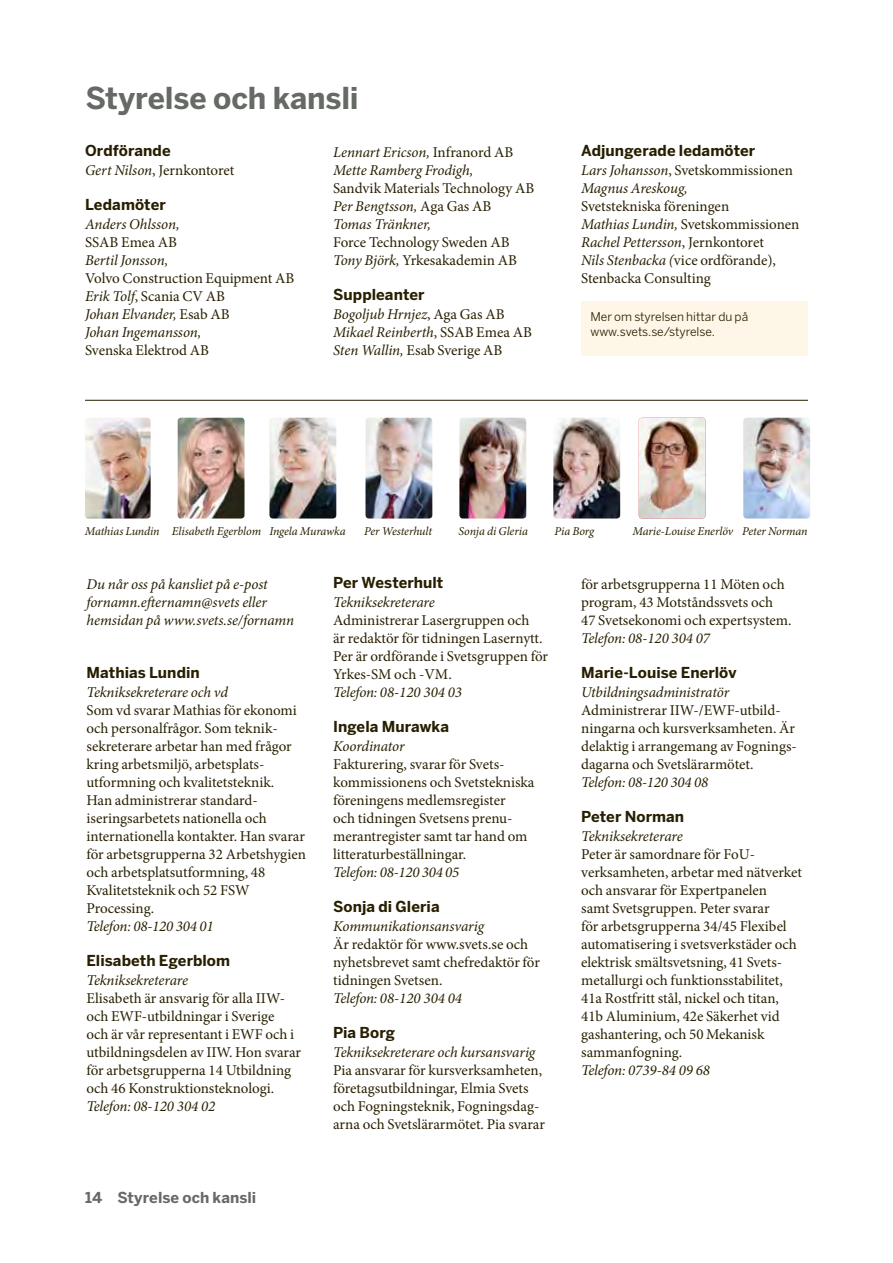
<style>
.page{position:relative;width:893px;height:1263px;background:#fff}
.page>*{position:absolute;margin:0;border:0;box-sizing:border-box;transform-origin:0 0}
.t1{font:700 30px "Benton Sans";letter-spacing:-.005em;color:#666a65}
.t2{font:15px/18px "Minion Pro";color:#281f00}
.t3{font:italic 15px/18px "Minion Pro";letter-spacing:-.01em;color:#281f00}
.t4{font:700 15px "Benton Sans";letter-spacing:.005em;color:#281f00}
.t5{font:700 15px "Benton Sans";letter-spacing:.005em;color:#666a65}
.t6{font:italic 12px "Minion Pro";letter-spacing:-.01em;color:#281f00}
.t7{font:12px/15px "Benton Sans";color:#281f00}
.s1{font-style:italic}
.s2{font-style:normal}
</style>
<div class="page">
<div style="left:581px;top:301px;width:227px;height:54px;background:#fef7e7"></div>
<img style="left:178px;top:418px;width:67px;height:100px">
<img style="left:85px;top:418px;width:66px;height:100px">
<img style="left:269px;top:418px;width:67px;height:100px">
<img style="left:639px;top:418px;width:67px;height:100px">
<img style="left:743px;top:418px;width:67px;height:100px">
<img style="left:365px;top:418px;width:67px;height:100px">
<img style="left:459px;top:418px;width:67px;height:100px">
<img style="left:553px;top:418px;width:67px;height:100px">
<hr style="left:85px;top:400px;width:723px;height:1px;background:#281f00">
<h1 class="t1" style="left:85px;top:80px;width:275px">Styrelse och kansli</h1>
<p class="t4" style="left:85px;top:141px;width:87px">Ordförande</p>
<p class="t2" style="left:85px;top:161px;width:151px"><span class="s1">Gert Nilson</span>, Jernkontoret</p>
<p class="t4" style="left:85px;top:195px;width:82px">Ledamöter</p>
<p class="t3" style="left:85px;top:215px;width:96px">Anders Ohlsson,</p>
<p class="t2" style="left:85px;top:233px;width:93px">SSAB Emea AB</p>
<p class="t3" style="left:85px;top:251px;width:85px">Bertil Jonsson,</p>
<p class="t2" style="left:85px;top:269px;width:211px">Volvo Construction Equipment AB<br><span class="s1">Erik Tolf</span>, Scania CV AB<br><span class="s1">Johan Elvander,</span> Esab AB<br><span class="s1">Johan Ingemansson,</span></p>
<p class="t2" style="left:85px;top:341px;width:125px">Svenska Elektrod AB</p>
<p class="t3" style="left:333px;top:143px;width:182px">Lennart Ericson, <span class="s2">Infranord AB<br></span>Mette Ramberg Frodigh,</p>
<p class="t2" style="left:333px;top:179px;width:203px">Sandvik Materials Technology AB<br><span class="s1">Per Bengtsson,</span> Aga Gas AB<br><span class="s1">Tomas Tränkner,</span></p>
<p class="t2" style="left:333px;top:233px;width:185px">Force Technology Sweden AB<br><span class="s1">Tony Björk,</span> Yrkesakademin AB</p>
<p class="t4" style="left:333px;top:285px;width:93px">Suppleanter</p>
<p class="t3" style="left:333px;top:305px;width:200px">Bogoljub Hrnjez<span class="s2">, Aga Gas AB<br></span>Mikael Reinberth<span class="s2">, SSAB Emea AB<br></span>Sten Wallin, <span class="s2">Esab Sverige AB</span></p>
<p class="t4" style="left:581px;top:141px;width:176px">Adjungerade ledamöter</p>
<p class="t3" style="left:581px;top:161px;width:213px">Lars Johansson<span class="s2">, Svetskommissionen<br></span>Magnus Areskoug,</p>
<p class="t2" style="left:581px;top:197px;width:220px">Svetstekniska föreningen<br><span class="s1">Mathias Lundin,</span> Svetskommissionen<br><span class="s1">Rachel Pettersson</span>, Jernkontoret<br><span class="s1">Nils Stenbacka (</span>vice ordförande),<br>Stenbacka Consulting</p>
<p class="t7" style="left:590px;top:309px;width:159px">Mer om styrelsen hittar du på www.svets.se/styrelse.</p>
<p class="t6" style="left:85px;top:523px;width:262px">Mathias Lundin Elisabeth Egerblom Ingela Murawka</p>
<p class="t6" style="left:364px;top:523px;width:70px">Per Westerhult</p>
<p class="t6" style="left:458px;top:523px;width:71px">Sonja di Gleria</p>
<p class="t6" style="left:554px;top:523px;width:41px">Pia Borg</p>
<p class="t6" style="left:632px;top:523px;width:177px">Marie-Louise Enerlöv Peter Norman</p>
<p class="t3" style="left:86px;top:575px;width:209px">Du når oss på kansliet på e-post fornamn.efternamn@svets eller hemsidan på www.svets.se/fornamn</p>
<p class="t4" style="left:86px;top:663px;width:115px">Mathias Lundin</p>
<p class="t3" style="left:86px;top:683px;width:143px">Tekniksekreterare och vd</p>
<p class="t2" style="left:86px;top:701px;width:221px">Som vd svarar Mathias för ekonomi och personalfrågor. Som teknik&shy;sekreterare arbetar han med frågor kring arbetsmiljö, arbetsplats&shy;utformning och kvalitetsteknik.<br>Han administrerar standard&shy;iseringsarbetets nationella och internationella kontakter. Han svarar för arbetsgrupperna 32 Arbetshygien och arbetsplatsutformning, 48<br>Kvalitetsteknik och 52 FSW<br>Processing.</p>
<p class="t3" style="left:86px;top:917px;width:129px">Telefon: 08-120 304 01</p>
<p class="t4" style="left:86px;top:951px;width:145px">Elisabeth Egerblom</p>
<p class="t3" style="left:86px;top:971px;width:103px">Tekniksekreterare</p>
<p class="t2" style="left:86px;top:989px;width:216px">Elisabeth är ansvarig för alla IIW&shy;och EWF-utbildningar i Sverige<br>och är vår representant i EWF och i utbildningsdelen av IIW. Hon svarar för arbetsgrupperna 14 Utbildning och 46 Konstruktionsteknologi.</p>
<p class="t3" style="left:86px;top:1097px;width:130px">Telefon: 08-120 304 02</p>
<p class="t5" style="left:85px;top:1188px;width:173px">14 Styrelse och kansli</p>
<p class="t4" style="left:333px;top:573px;width:112px">Per Westerhult</p>
<p class="t3" style="left:333px;top:593px;width:103px">Tekniksekreterare</p>
<p class="t2" style="left:333px;top:611px;width:216px">Administrerar Lasergruppen och<br>är redaktör för tidningen Lasernytt.<br>Per är ordförande i Svetsgruppen för<br>Yrkes-SM och -VM.</p>
<p class="t3" style="left:333px;top:683px;width:130px">Telefon: 08-120 304 03</p>
<p class="t4" style="left:333px;top:717px;width:117px">Ingela Murawka</p>
<p class="t3" style="left:333px;top:737px;width:73px">Koordinator</p>
<p class="t2" style="left:333px;top:755px;width:203px">Fakturering, svarar för Svets&shy;kommissionens och Svetstekniska föreningens medlemsregister<br>och tidningen Svetsens prenu&shy;merantregister samt tar hand om litteraturbeställningar.</p>
<p class="t3" style="left:333px;top:863px;width:128px">Telefon: 08-120 304 05</p>
<p class="t4" style="left:333px;top:897px;width:108px">Sonja di Gleria</p>
<p class="t3" style="left:333px;top:917px;width:153px">Kommunikationsansvarig</p>
<p class="t2" style="left:333px;top:935px;width:208px">Är redaktör för www.svets.se och nyhetsbrevet samt chefredaktör för tidningen Svetsen.</p>
<p class="t3" style="left:333px;top:989px;width:130px">Telefon: 08-120 304 04</p>
<p class="t4" style="left:333px;top:1023px;width:64px">Pia Borg</p>
<p class="t3" style="left:333px;top:1043px;width:204px">Tekniksekreterare och kursansvarig</p>
<p class="t2" style="left:333px;top:1061px;width:213px">Pia ansvarar för kursverksamheten, företagsutbildningar, Elmia Svets och Fogningsteknik, Fogningsdag&shy;arna och Svetslärarmötet. Pia svarar</p>
<p class="t2" style="left:581px;top:575px;width:212px">för arbetsgrupperna 11 Möten och program, 43 Motståndssvets och<br>47 Svetsekonomi och expertsystem.</p>
<p class="t3" style="left:581px;top:629px;width:130px">Telefon: 08-120 304 07</p>
<p class="t4" style="left:581px;top:663px;width:157px">Marie-Louise Enerlöv</p>
<p class="t3" style="left:581px;top:683px;width:150px">Utbildningsadministratör</p>
<p class="t2" style="left:581px;top:701px;width:216px">Administrerar IIW-/EWF-utbild&shy;ningarna och kursverksamheten. Är delaktig i arrangemang av Fognings&shy;dagarna och Svetslärarmötet.</p>
<p class="t3" style="left:581px;top:773px;width:129px">Telefon: 08-120 304 08</p>
<p class="t4" style="left:581px;top:807px;width:104px">Peter Norman</p>
<p class="t3" style="left:581px;top:827px;width:103px">Tekniksekreterare</p>
<p class="t2" style="left:581px;top:845px;width:223px">Peter är samordnare för FoU&shy;verksamheten, arbetar med nätverket och ansvarar för Expertpanelen<br>samt Svetsgruppen. Peter svarar<br>för arbetsgrupperna 34/45 Flexibel automatisering i svetsverkstäder och elektrisk smältsvetsning, 41 Svets&shy;metallurgi och funktionsstabilitet, 41a Rostfritt stål, nickel och titan, 41b Aluminium, 42e Säkerhet vid gashantering, och 50 Mekanisk sammanfogning.</p>
<p class="t3" style="left:581px;top:1061px;width:130px">Telefon: 0739-84 09 68</p>
</div>
